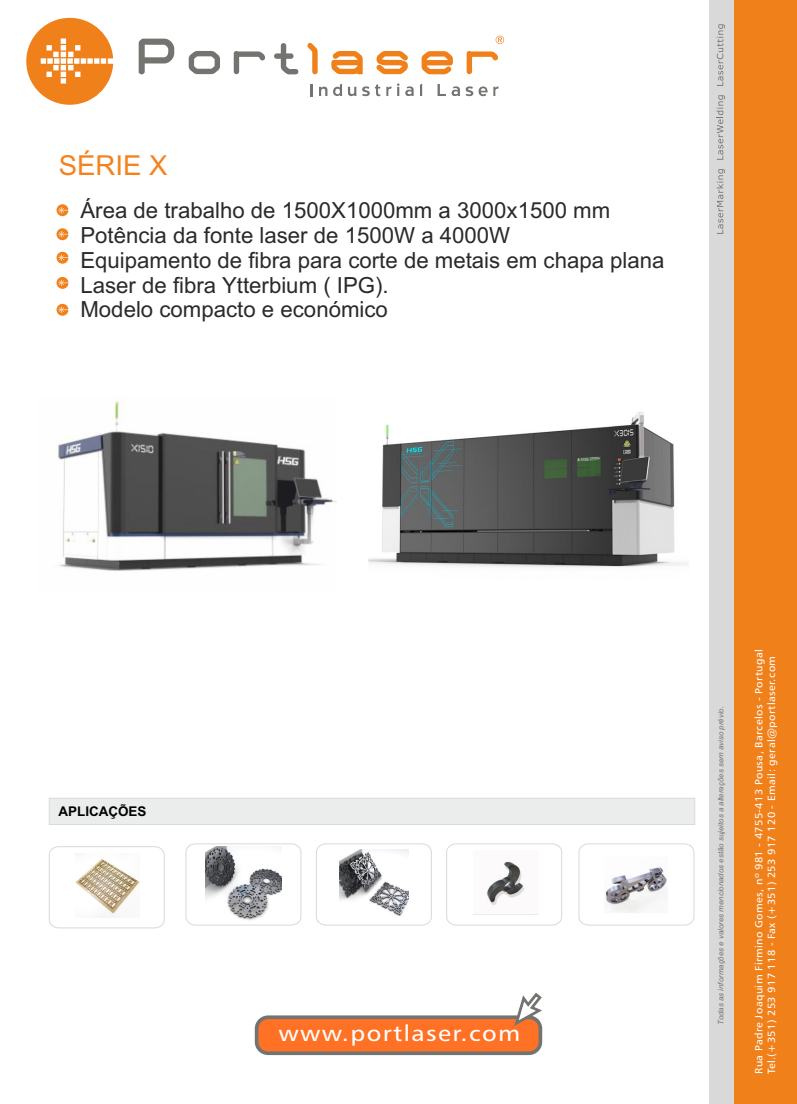
<style>
.page{position:relative;width:797px;height:1104px;background:#fff}
.page>*{position:absolute;margin:0;border:0;box-sizing:border-box;transform-origin:0 0}
.t1{font:27.5px "Arial";color:#f5821f}
.t2{font:22.25px/24.8px "Arial";color:#2b2929}
.t3{font:22.25px "Humanist 777 BT Roman B";letter-spacing:.055em;color:#fff;scale:1.12 1}
.t4{font:700 13.38px "Arial";color:#000}
.t5{font:10.5px/12.9px "Humanist 777 BT Roman B";letter-spacing:.035em;color:#fff;scale:1.05 1}
.t6{font:italic 7.5px "Arial";color:#737370;scale:1.05 1}
</style>
<div class="page">
<svg style="left:26px;top:18px;width:87px;height:87px"></svg>
<svg style="left:307px;top:43px;width:10px;height:31px"></svg>
<svg style="left:331px;top:51px;width:31px;height:23px"></svg>
<svg style="left:376px;top:51px;width:32px;height:23px"></svg>
<svg style="left:421px;top:51px;width:31px;height:23px"></svg>
<svg style="left:466px;top:51px;width:32px;height:23px"></svg>
<svg style="left:139px;top:39px;width:36px;height:36px"></svg>
<svg style="left:189px;top:51px;width:31px;height:23px"></svg>
<svg style="left:234px;top:51px;width:31px;height:23px"></svg>
<svg style="left:274px;top:43px;width:24px;height:31px"></svg>
<svg style="left:310px;top:84px;width:2px;height:12px"></svg>
<svg style="left:319px;top:87px;width:8px;height:9px"></svg>
<svg style="left:333px;top:84px;width:9px;height:12px"></svg>
<svg style="left:348px;top:87px;width:8px;height:9px"></svg>
<svg style="left:362px;top:86px;width:7px;height:10px"></svg>
<svg style="left:375px;top:84px;width:5px;height:12px"></svg>
<svg style="left:386px;top:87px;width:5px;height:9px"></svg>
<svg style="left:397px;top:83px;width:2px;height:13px"></svg>
<svg style="left:405px;top:86px;width:8px;height:10px"></svg>
<svg style="left:420px;top:84px;width:2px;height:12px"></svg>
<svg style="left:437px;top:84px;width:50px;height:12px"></svg>
<svg style="left:493px;top:87px;width:5px;height:9px"></svg>
<svg style="left:495px;top:36px;width:9px;height:8px"></svg>
<div style="left:255px;top:1015px;width:287px;height:40px;background:#ff7125;border:4px solid #737370;border-radius:11px"></div>
<svg style="left:511px;top:992px;width:32px;height:37px"></svg>
<svg style="left:49px;top:798px;width:645px;height:27px;background:#e9ebeb"></svg>
<svg style="left:56px;top:204px;width:12px;height:12px"></svg>
<svg style="left:56px;top:228px;width:12px;height:12px"></svg>
<svg style="left:56px;top:252px;width:12px;height:12px"></svg>
<svg style="left:56px;top:277px;width:12px;height:12px"></svg>
<svg style="left:56px;top:304px;width:12px;height:12px"></svg>
<svg style="left:578px;top:843px;width:116px;height:82px"></svg>
<img style="left:604px;top:853px;width:63px;height:63px">
<svg style="left:49px;top:846px;width:115px;height:82px"></svg>
<img style="left:76px;top:853px;width:64px;height:64px">
<svg style="left:186px;top:843px;width:115px;height:82px"></svg>
<img style="left:205px;top:846px;width:76px;height:76px">
<svg style="left:316px;top:843px;width:115px;height:82px"></svg>
<img style="left:339px;top:850px;width:69px;height:69px">
<svg style="left:446px;top:843px;width:115px;height:82px"></svg>
<img style="left:474px;top:850px;width:64px;height:64px">
<div style="left:732px;top:0;width:64px;height:1104px;background:#f0801a"></div>
<div style="left:709px;top:0;width:25px;height:1104px;background:#d9d9d9"></div>
<svg style="left:716px;top:169px;width:8px;height:65px"></svg>
<svg style="left:716px;top:95px;width:8px;height:65px"></svg>
<svg style="left:716px;top:24px;width:8px;height:62px"></svg>
<img style="left:368px;top:412px;width:320px;height:156px">
<img style="left:58px;top:399px;width:278px;height:172px">
<p class="t1" style="left:59px;top:155px;width:110px">SÉRIE X</p>
<p class="t2" style="left:80px;top:200px;width:585px">Área de trabalho de 1500X1000mm a 3000x1500 mm Potência da fonte laser de 1500W a 4000W<br>Equipamento de fibra para corte de metais em chapa plana Laser de fibra Ytterbium ( IPG).<br>Modelo compacto e económico</p>
<p class="t4" style="left:58px;top:806px;width:89px">APLICAÇÕES</p>
<p class="t3" style="left:278px;top:1024px;width:217px">www.portlaser.com</p>
<p class="t6" style="left:717px;top:1024px;width:305px;rotate:-90deg">Todas as informações e valores mencionados estão sujeitos a alterações sem aviso prévio.</p>
<p class="t5" style="left:753px;top:1074px;width:406px;rotate:-90deg">Rua Padre Joaquim Firmino Gomes, nº 981 - 4755-413 Pousa, Barcelos - Portugal<br>Tel.(+351) 253 917 118 - Fax (+351) 253 917 120 - Email: geral@portlaser.com</p>
</div>
